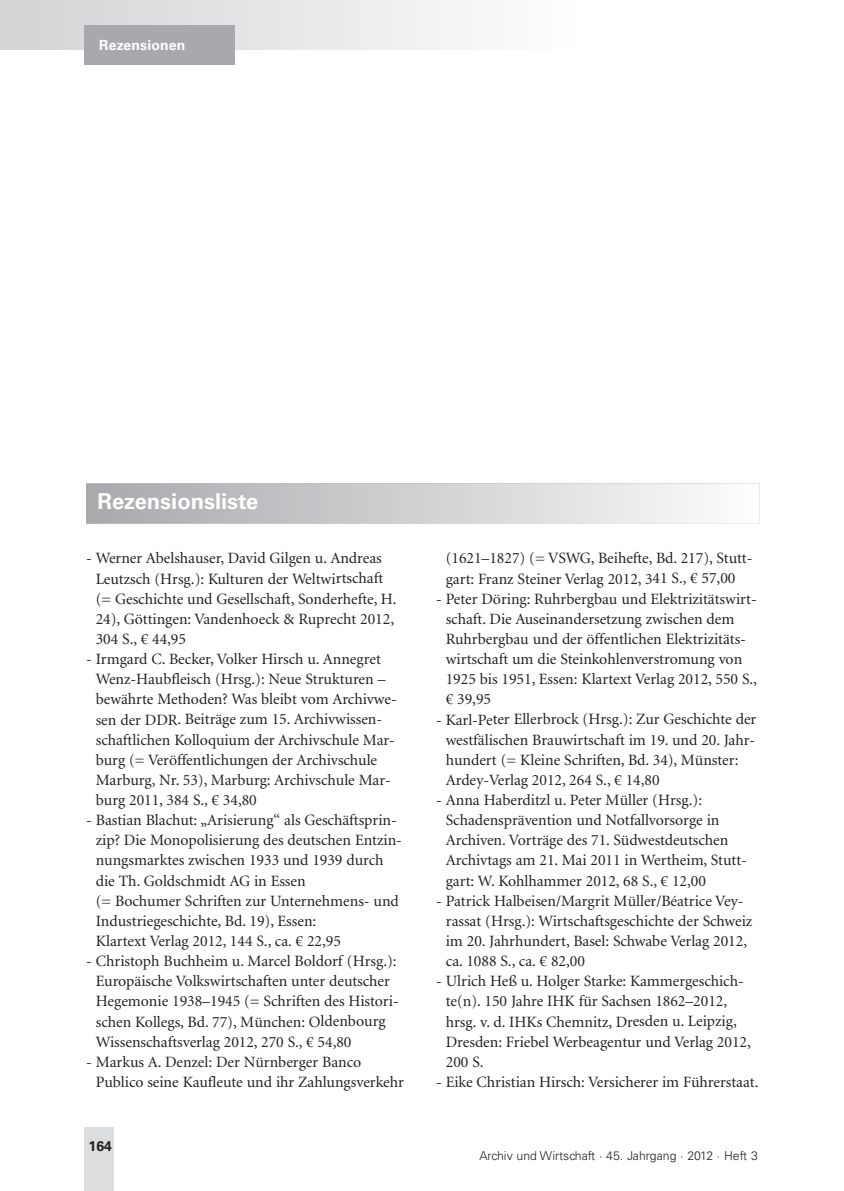
<style>
.page{position:relative;width:844px;height:1191px;background:#fff}
.page>*{position:absolute;margin:0;border:0;box-sizing:border-box;transform-origin:0 0}
.t1{font:700 21.88px "Univers LT";color:#fff}
.t2{font:15.75px/20.1px "Minion LT";letter-spacing:-.005em;color:#231f20}
.t3{font:700 14px "Univers LT";letter-spacing:.01em;color:#fff}
.t4{font:700 14px "Univers LT";color:#231f20}
.t5{font:300 12.25px "Univers LT";color:#231f20}
</style>
<div class="page">
<div style="left:84px;top:1127px;width:30px;height:64px;background:#dcdddf"></div>
<div style="left:0;top:0;width:584px;height:50px;background:linear-gradient(to right,#d1d3d5,#fefefe)"></div>
<div style="left:86px;top:483px;width:673px;height:40px;background:linear-gradient(to right,#a7a8ac,#fcfcfc)"></div>
<div style="left:84px;top:25px;width:150px;height:39px;background:#a8a9ad"></div>
<p class="t3" style="left:99px;top:38px;width:88px">Rezensionen</p>
<h1 class="t1" style="left:97px;top:491px;width:162px">Rezensionsliste</h1>
<p class="t2" style="left:96px;top:549px;width:302px;text-indent:-10px">- Werner Abelshauser, David Gilgen u. Andreas Leutzsch (Hrsg.): Kulturen der Weltwirtschaft (= Geschichte und Gesellschaft, Sonderhefte, H.<br>24), Göttingen: Vandenhoeck &amp; Ruprecht 2012, 304 S., € 44,95</p>
<p class="t2" style="left:96px;top:650px;width:302px;text-indent:-10px">- Irmgard C. Becker, Volker Hirsch u. Annegret Wenz-Haubfleisch (Hrsg.): Neue Strukturen – bewährte Methoden? Was bleibt vom Archivwe&shy;sen der DDR. Beiträge zum 15. Archivwissen&shy;schaftlichen Kolloquium der Archivschule Mar&shy;burg (= Veröffentlichungen der Archivschule Marburg, Nr. 53), Marburg: Archivschule Mar&shy;burg 2011, 384 S., € 34,80</p>
<p class="t2" style="left:96px;top:811px;width:307px;text-indent:-10px">- Bastian Blachut: „Arisierung“ als Geschäftsprin&shy;zip? Die Monopolisierung des deutschen Entzin&shy;nungsmarktes zwischen 1933 und 1939 durch die Th. Goldschmidt AG in Essen<br>(= Bochumer Schriften zur Unternehmens- und Industriegeschichte, Bd. 19), Essen:<br>Klartext Verlag 2012, 144 S., ca. € 22,95</p>
<p class="t2" style="left:96px;top:952px;width:304px;text-indent:-10px">- Christoph Buchheim u. Marcel Boldorf (Hrsg.):<br>Europäische Volkswirtschaften unter deutscher Hegemonie 1938–1945 (= Schriften des Histori&shy;schen Kollegs, Bd. 77), München: Oldenbourg Wissenschaftsverlag 2012, 270 S., € 54,80</p>
<p class="t2" style="left:96px;top:1053px;width:309px;text-indent:-10px">- Markus A. Denzel: Der Nürnberger Banco<br>Publico seine Kaufleute und ihr Zahlungsverkehr</p>
<p class="t4" style="left:89px;top:1139px;width:25px">164</p>
<p class="t2" style="left:445px;top:549px;width:308px">(1621–1827) (= VSWG, Beihefte, Bd. 217), Stutt&shy;gart: Franz Steiner Verlag 2012, 341 S., € 57,00</p>
<p class="t2" style="left:445px;top:590px;width:313px;text-indent:-10px">- Peter Döring: Ruhrbergbau und Elektrizitätswirt&shy;schaft. Die Auseinandersetzung zwischen dem Ruhrbergbau und der öffentlichen Elektrizitäts&shy;wirtschaft um die Steinkohlenverstromung von 1925 bis 1951, Essen: Klartext Verlag 2012, 550 S., € 39,95</p>
<p class="t2" style="left:445px;top:710px;width:312px;text-indent:-10px">- Karl-Peter Ellerbrock (Hrsg.): Zur Geschichte der westfälischen Brauwirtschaft im 19. und 20. Jahr&shy;hundert (= Kleine Schriften, Bd. 34), Münster:<br>Ardey-Verlag 2012, 264 S., € 14,80</p>
<p class="t2" style="left:445px;top:791px;width:302px;text-indent:-10px">- Anna Haberditzl u. Peter Müller (Hrsg.):<br>Schadensprävention und Notfallvorsorge in Archiven. Vorträge des 71. Südwestdeutschen Archivtags am 21. Mai 2011 in Wertheim, Stutt&shy;gart: W. Kohlhammer 2012, 68 S., € 12,00</p>
<p class="t2" style="left:445px;top:892px;width:308px;text-indent:-10px">- Patrick Halbeisen/Margrit Müller/Béatrice Vey&shy;rassat (Hrsg.): Wirtschaftsgeschichte der Schweiz im 20. Jahrhundert, Basel: Schwabe Verlag 2012, ca. 1088 S., ca. € 82,00</p>
<p class="t2" style="left:445px;top:972px;width:306px;text-indent:-10px">- Ulrich Heß u. Holger Starke: Kammergeschich&shy;te(n). 150 Jahre IHK für Sachsen 1862–2012, hrsg. v. d. IHKs Chemnitz, Dresden u. Leipzig, Dresden: Friebel Werbeagentur und Verlag 2012, 200 S.</p>
<p class="t2" style="left:436px;top:1073px;width:323px">- Eike Christian Hirsch: Versicherer im Führerstaat.</p>
<p class="t5" style="left:479px;top:1149px;width:280px">Archiv und Wirtschaft · 45. Jahrgang · 2012 · Heft 3</p>
</div>
